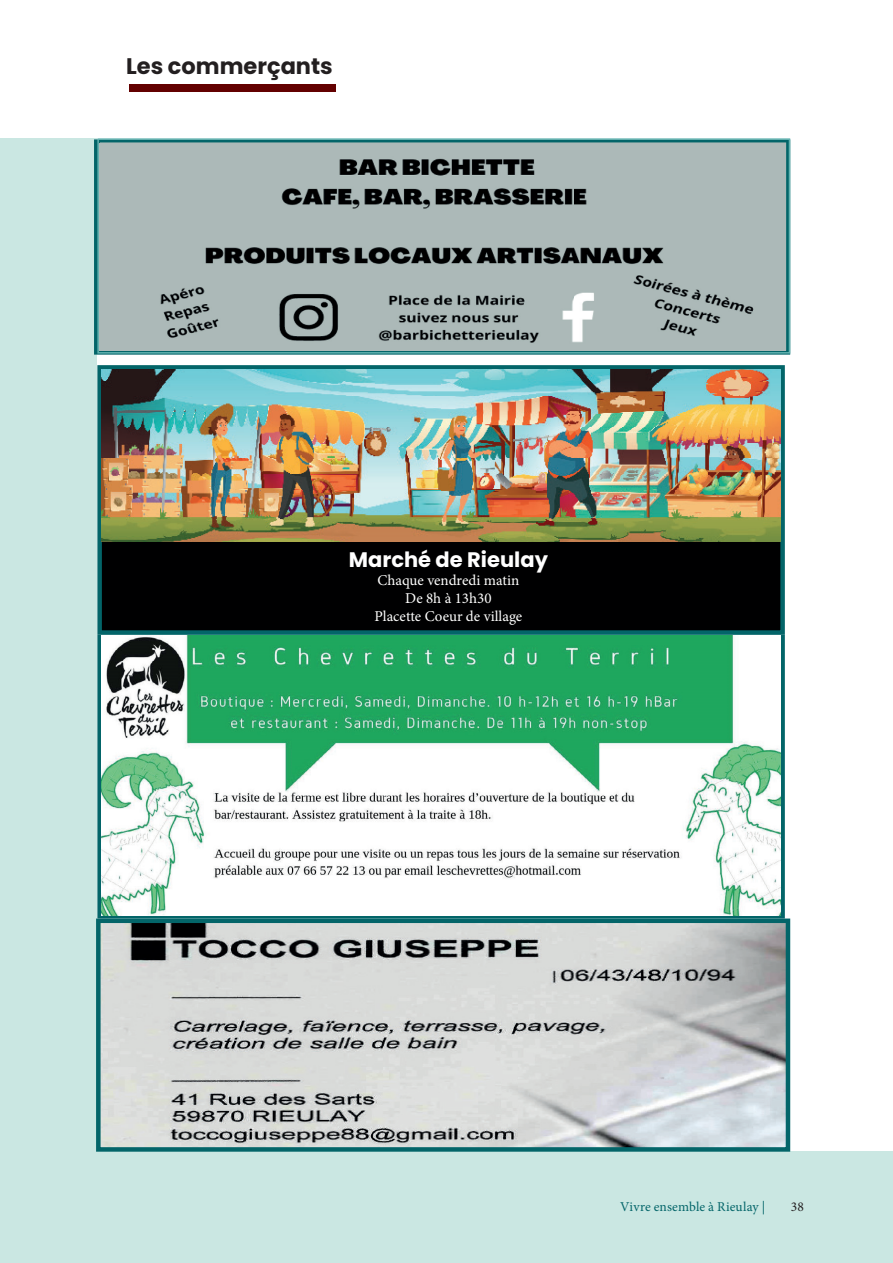
<style>
.page{position:relative;width:893px;height:1263px;background:#fff}
.page>*{position:absolute;margin:0;border:0;box-sizing:border-box;transform-origin:0 0}
.t1{font:700 22.5px "Poppins";color:#231f20}
.t2{font:700 21px "Poppins";color:#fff}
.t3{font:15px/18px "Minion Pro";color:#fff;text-align:center}
.t4{font:13.5px "Minion Pro";letter-spacing:.005em;color:#036569}
.t5{font:13.5px "Minion Pro";color:#231f20}
</style>
<div class="page">
<div style="left:0;top:1152px;width:893px;height:111px;background:#cae7e2"></div>
<div style="left:0;top:138px;width:96px;height:1040px;background:#cae7e2"></div>
<div style="left:97px;top:635px;width:688px;height:283px;border:4px solid #036569"></div>
<img style="left:101px;top:923px;width:684px;height:224px">
<div style="left:96px;top:918px;width:694px;height:234px;border:4px solid #036569"></div>
<div style="left:129px;top:84px;width:207px;height:8px;background:#630000"></div>
<div style="left:97px;top:365px;width:688px;height:270px;background:#000001;border:4px solid #036569"></div>
<img style="left:102px;top:369px;width:678px;height:172px">
<img style="left:100px;top:142px;width:686px;height:209px">
<div style="left:97px;top:138px;width:693px;height:216px;border:2px solid #62b2b0"></div>
<img style="left:102px;top:636px;width:678px;height:279px">
<h1 class="t1" style="left:126px;top:53px;width:208px">Les commerçants</h1>
<h2 class="t2" style="left:349px;top:547px;width:201px">Marché de Rieulay</h2>
<p class="t3" style="left:374px;top:571px;width:149px">Chaque vendredi matin<br>De 8h à 13h30<br>Placette Coeur de village</p>
<p class="t4" style="left:620px;top:1198px;width:147px">Vivre ensemble à Rieulay |</p>
<p class="t5" style="left:791px;top:1198px;width:15px">38</p>
</div>
